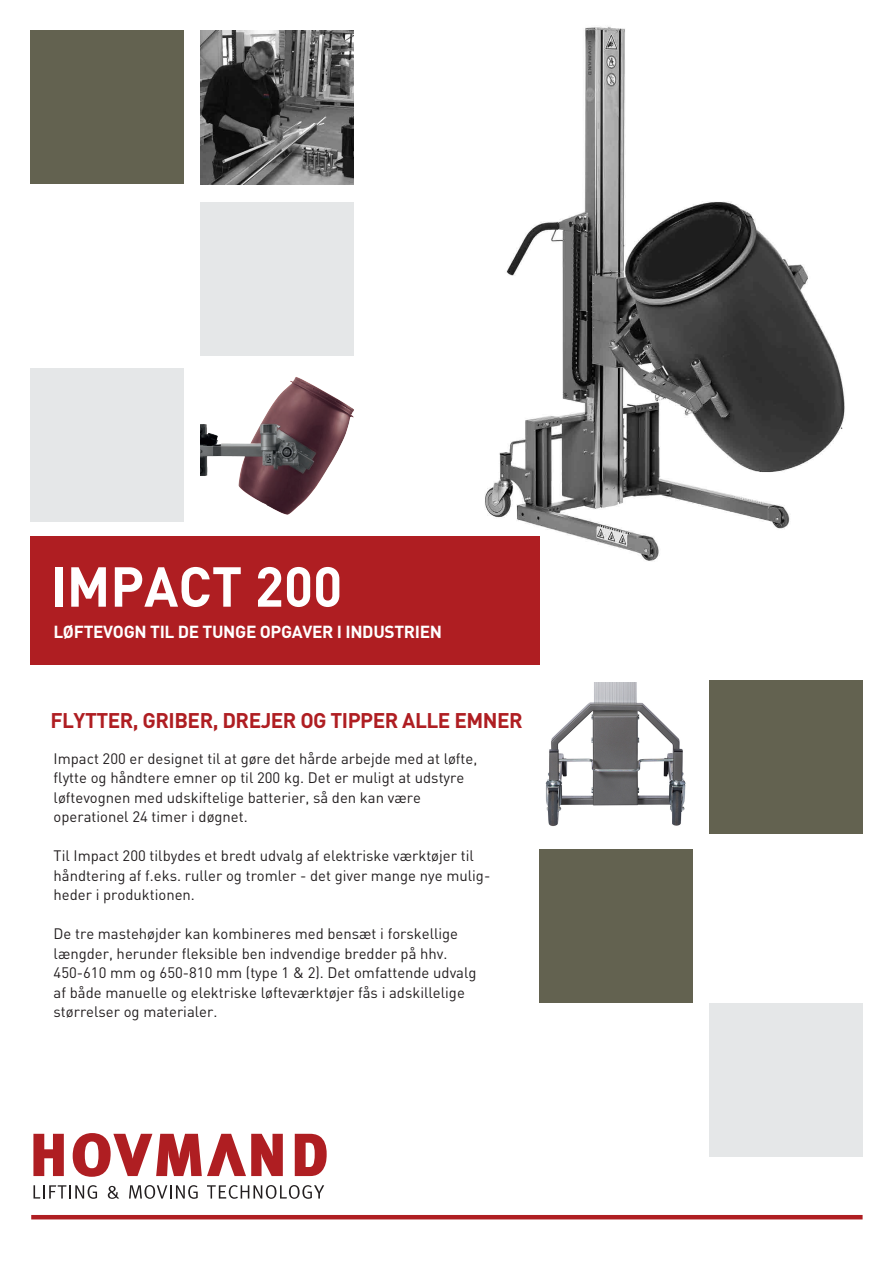
<style>
.page{position:relative;width:893px;height:1263px;background:#fff}
.page>*{position:absolute;margin:0;border:0;box-sizing:border-box;transform-origin:0 0}
.t1{font:700 55.35px "DIN";color:#fff}
.t2{font:700 21px "DIN";letter-spacing:-.025em;color:#af1e22}
.t3{font:700 17.25px "DIN";letter-spacing:-.02em;color:#fff}
.t4{font:15px/19.5px "DIN";color:#231f20}
</style>
<div class="page">
<img style="left:485px;top:26px;width:360px;height:546px">
<img style="left:200px;top:30px;width:154px;height:154px">
<div style="left:30px;top:31px;width:153px;height:153px;background:#636250"></div>
<div style="left:30px;top:369px;width:153px;height:153px;background:#e5e7e8"></div>
<div style="left:200px;top:202px;width:153px;height:153px;background:#e5e7e8"></div>
<div style="left:709px;top:1003px;width:154px;height:153px;background:#e5e7e8"></div>
<div style="left:709px;top:680px;width:154px;height:154px;background:#636250"></div>
<div style="left:539px;top:850px;width:153px;height:153px;background:#636250"></div>
<svg style="left:33px;top:1134px;width:31px;height:42px"></svg>
<svg style="left:295px;top:1134px;width:32px;height:42px"></svg>
<svg style="left:73px;top:1133px;width:210px;height:44px"></svg>
<svg style="left:34px;top:1185px;width:63px;height:14px"></svg>
<svg style="left:108px;top:1186px;width:11px;height:13px"></svg>
<svg style="left:129px;top:1185px;width:69px;height:14px"></svg>
<svg style="left:207px;top:1185px;width:117px;height:14px"></svg>
<hr style="left:31px;top:1215px;width:832px;height:4px;background:#af1e22">
<div style="left:30px;top:536px;width:509px;height:128px;background:#af1e22"></div>
<img style="left:201px;top:377px;width:153px;height:138px">
<img style="left:545px;top:682px;width:141px;height:144px">
<p class="t1" style="left:50px;top:550px;width:293px">IMPACT 200</p>
<p class="t3" style="left:53px;top:620px;width:390px">LØFTEVOGN TIL DE TUNGE OPGAVER I INDUSTRIEN</p>
<p class="t2" style="left:50px;top:706px;width:474px">FLYTTER, GRIBER, DREJER OG TIPPER ALLE EMNER</p>
<p class="t4" style="left:54px;top:748px;width:425px">Impact 200 er designet til at gøre det hårde arbejde med at løfte, flytte og håndtere emner op til 200 kg. Det er muligt at udstyre løftevognen med udskiftelige batterier, så den kan være operationel 24 timer i døgnet.</p>
<p class="t4" style="left:54px;top:846px;width:438px">Til Impact 200 tilbydes et bredt udvalg af elektriske værktøjer til håndtering af f.eks. ruller og tromler - det giver mange nye mulig&shy;heder i produktionen.</p>
<p class="t4" style="left:54px;top:924px;width:424px">De tre mastehøjder kan kombineres med bensæt i forskellige længder, herunder fleksible ben indvendige bredder på hhv.<br>450-610 mm og 650-810 mm (type 1 &amp; 2). Det omfattende udvalg af både manuelle og elektriske løfteværktøjer fås i adskillelige størrelser og materialer.</p>
</div>
